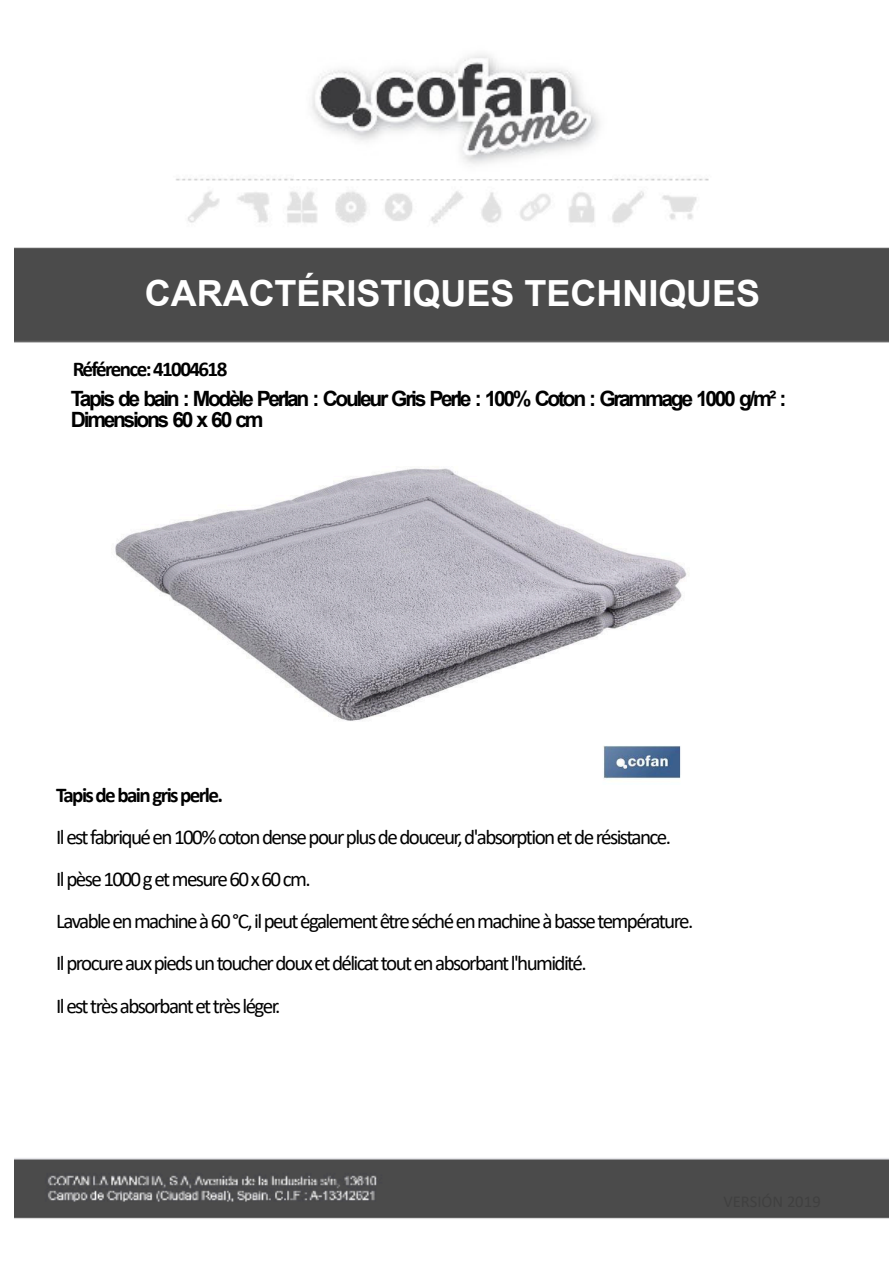
<style>
.page{position:relative;width:894px;height:1264px;background:#fff}
.page>*{position:absolute;margin:0;border:0;box-sizing:border-box;transform-origin:0 0}
.t1{font:700 36px "Arial";color:#fff}
.t2{font:21px/42.2px "Calibri";letter-spacing:-.075em;color:#000}
.t3{font:700 21px/21px "Arial";letter-spacing:-.11em;color:#000}
.t4{font:700 21px "Calibri";letter-spacing:-.075em;color:#000}
</style>
<div class="page">
<img style="left:14px;top:178px;width:874px;height:1041px">
<img style="left:93px;top:389px;width:615px;height:410px">
<img style="left:295px;top:54px;width:316px;height:125px">
<h1 class="t1" style="left:145px;top:279px;width:617px">CARACTÉRISTIQUES TECHNIQUES</h1>
<p class="t4" style="left:73px;top:360px;width:156px">Référence:41004618</p>
<p class="t3" style="left:71px;top:390px;width:717px">Tapis de bain : Modèle Perlan : Couleur Gris Perle : 100% Coton : Grammage 1000 g/m² :<br>Dimensions 60 x 60 cm</p>
<p class="t4" style="left:56px;top:786px;width:168px">Tapis de bain gris perle.</p>
<p class="t2" style="left:56px;top:817px;width:638px">Il est fabriqué en 100% coton dense pour plus de douceur, d'absorption et de résistance.<br>Il pèse 1000 g et mesure 60 x 60 cm.<br>Lavable en machine à 60 °C, il peut également être séché en machine à basse température.<br>Il procure aux pieds un toucher doux et délicat tout en absorbant l'humidité.<br>Il est très absorbant et très léger.</p>
</div>
